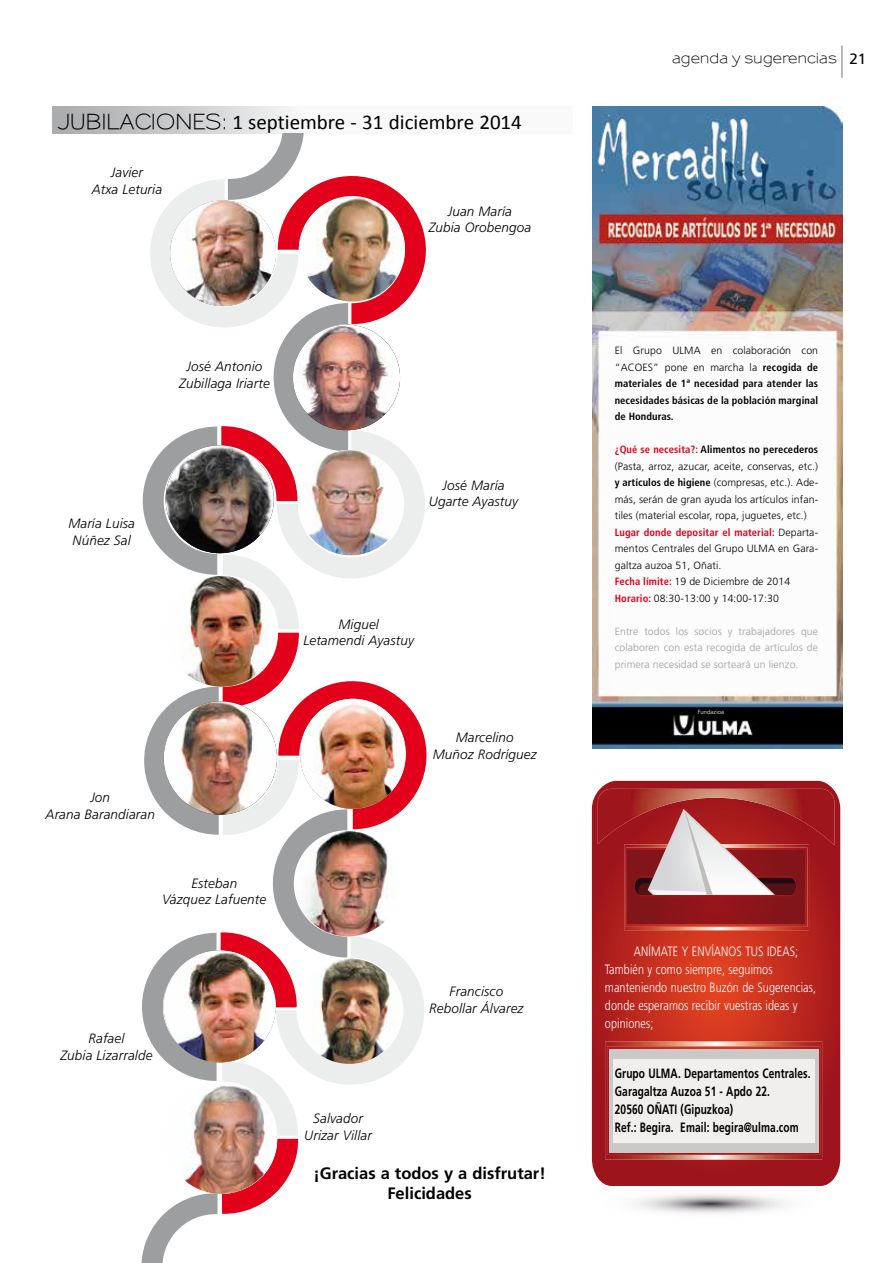
<style>
.page{position:relative;width:893px;height:1263px;background:#fff}
.page>*{position:absolute;margin:0;border:0;box-sizing:border-box;transform-origin:0 0}
.t1{font:21px "Calibri";color:#000}
.t2{font:700 16.5px/19.5px "Frutiger LT Std";color:#000;text-align:center}
.t3{font:italic 300 13.5px/16.5px "Frutiger LT Std";letter-spacing:.01em;color:#000;text-align:center}
.t4{font:300 13.5px/18px "Frutiger LT Std";letter-spacing:.01em;color:#fff;scale:.8 1}
.t5{font:700 13.5px/18px "Frutiger LT Std";letter-spacing:.01em;color:#000;scale:.75 1}
.t6{font:600 13.5px "Sansumi";color:#000}
.t7{font:300 10.5px/16.5px "Frutiger LT Std";letter-spacing:.01em;color:#000}
.t8{font:700 condensed 10.5px/16.5px "Frutiger LT Std";letter-spacing:.01em;color:#000;text-align:justify}
.t9{font:300 10.5px/16.5px "Frutiger LT Std";letter-spacing:.01em;color:#9c9e9f;text-align:justify}
.t10{font:300 6px "Frutiger LT Std";letter-spacing:.01em;color:#fff}
.s1{font-family:"Sansumi";font-weight:600}
.s2{font-family:"Frutiger LT Std";font-weight:400;font-size:15px}
.s3{font-weight:300;font-stretch:normal}
.s4{font-weight:700;font-stretch:condensed;color:#e2001a}
.s5{font-weight:700;font-stretch:condensed}
</style>
<div class="page">
<hr style="left:842px;top:45px;width:1px;height:33px;background:#707172">
<svg style="left:53px;top:107px;width:240px;height:26px;background:#cbcccd"></svg>
<svg style="left:141px;top:133px;width:285px;height:1130px"></svg>
<img style="left:166px;top:445px;width:108px;height:108px;border-radius:54px">
<img style="left:164px;top:701px;width:113px;height:113px;border-radius:57px">
<img style="left:298px;top:450px;width:101px;height:105px">
<img style="left:297px;top:958px;width:105px;height:106px;border-radius:53px">
<img style="left:170px;top:200px;width:106px;height:106px;border-radius:53px">
<img style="left:166px;top:576px;width:111px;height:111px;border-radius:55px">
<img style="left:299px;top:196px;width:106px;height:105px;border-radius:53px">
<img style="left:293px;top:325px;width:107px;height:105px">
<img style="left:300px;top:699px;width:106px;height:110px">
<img style="left:164px;top:950px;width:112px;height:112px;border-radius:56px">
<img style="left:636px;top:1194px;width:149px;height:20px">
<svg style="left:592px;top:781px;width:248px;height:405px;background:#b72721"></svg>
<img style="left:605px;top:1041px;width:217px;height:118px">
<img style="left:624px;top:845px;width:185px;height:85px">
<div style="left:609px;top:1049px;width:209px;height:103px;background:#cac9c7"></div>
<div style="left:613px;top:1059px;width:201px;height:83px;background:#f0efed"></div>
<svg style="left:628px;top:850px;width:177px;height:73px;background:#891419"></svg>
<svg style="left:634px;top:845px;width:162px;height:51px"></svg>
<img style="left:598px;top:789px;width:236px;height:56px">
<img style="left:295px;top:831px;width:106px;height:105px;border-radius:53px">
<img style="left:165px;top:1082px;width:112px;height:112px;border-radius:56px">
<img style="left:592px;top:106px;width:250px;height:642px">
<h1 class="t1" style="left:58px;top:109px;width:465px"><span class="s1">JUBILACIONES:</span> 1 septiembre - 31 diciembre 2014</h1>
<p class="t3" style="left:92px;top:164px;width:72px">Javier<br>Atxa Leturia</p>
<p class="t3" style="left:429px;top:203px;width:104px">Juan María<br>Zubia Orobengoa</p>
<p class="t3" style="left:179px;top:359px;width:92px">José Antonio<br>Zubillaga Iriarte</p>
<p class="t3" style="left:68px;top:515px;width:68px">María Luisa<br>Núñez Sal</p>
<p class="t3" style="left:46px;top:789px;width:111px">Jon<br>Arana Barandiaran</p>
<p class="t3" style="left:162px;top:875px;width:106px">Esteban<br>Vázquez Lafuente</p>
<p class="t3" style="left:60px;top:1031px;width:94px">Rafael<br>Zubia Lizarralde</p>
<p class="t3" style="left:429px;top:477px;width:91px">José María<br>Ugarte Ayastuy</p>
<p class="t3" style="left:303px;top:616px;width:112px">Miguel<br>Letamendi Ayastuy</p>
<p class="t3" style="left:433px;top:729px;width:105px">Marcelino<br>Muñoz Rodríguez</p>
<p class="t3" style="left:304px;top:1110px;width:69px">Salvador<br>Urizar Villar</p>
<p class="t3" style="left:429px;top:983px;width:96px">Francisco<br>Rebollar Álvarez</p>
<h2 class="t2" style="left:313px;top:1164px;width:234px">¡Gracias a todos y a disfrutar!<br>Felicidades</h2>
<p class="t6" style="left:672px;top:51px;width:196px">agenda y sugerencias <span class="s2">21</span></p>
<p class="t8" style="left:615px;top:342px;width:205px"><span class="s3">El Grupo ULMA en colaboración con “ACOES” pone en marcha la</span> recogida de materiales de 1ª necesidad para atender las necesidades básicas de la población marginal de Honduras.</p>
<p class="t7" style="left:615px;top:441px;width:205px"><span class="s4">¿Qué se necesita?:</span> <span class="s5">Alimentos no perecederos </span>(Pasta, arroz, azucar, aceite, conservas, etc.) <span class="s5">y artículos de higiene</span> (compresas, etc.). Ade&shy;más, serán de gran ayuda los artículos infan&shy;tiles (material escolar, ropa, juguetes, etc.)<br><span class="s4">Lugar donde depositar el material:</span> Departa&shy;mentos Centrales del Grupo ULMA en Gara&shy;galtza auzoa 51, Oñati.<br><span class="s4">Fecha límite:</span> 19 de Diciembre de 2014<br><span class="s4">Horario:</span> 08:30-13:00 y 14:00-17:30</p>
<p class="t9" style="left:615px;top:623px;width:205px">Entre todos los socios y trabajadores que colaboren con esta recogida de artículos de primera necesidad se sorteará un lienzo.</p>
<p class="t10" style="left:698px;top:709px;width:28px">Fundazioa</p>
<p class="t4" style="left:605px;top:943px;width:265px;text-indent:29px">ANÍMATE Y ENVÍANOS TUS IDEAS;<br>También y como siempre, seguimos manteniendo nuestro Buzón de Sugerencias, donde esperamos recibir vuestras ideas y opiniones;</p>
<p class="t5" style="left:615px;top:1065px;width:262px">Grupo ULMA. Departamentos Centrales.<br>Garagaltza Auzoa 51 - Apdo 22.<br>20560 OÑATI (Gipuzkoa)<br>Ref.: Begira. Email: begira@ulma.com</p>
</div>
